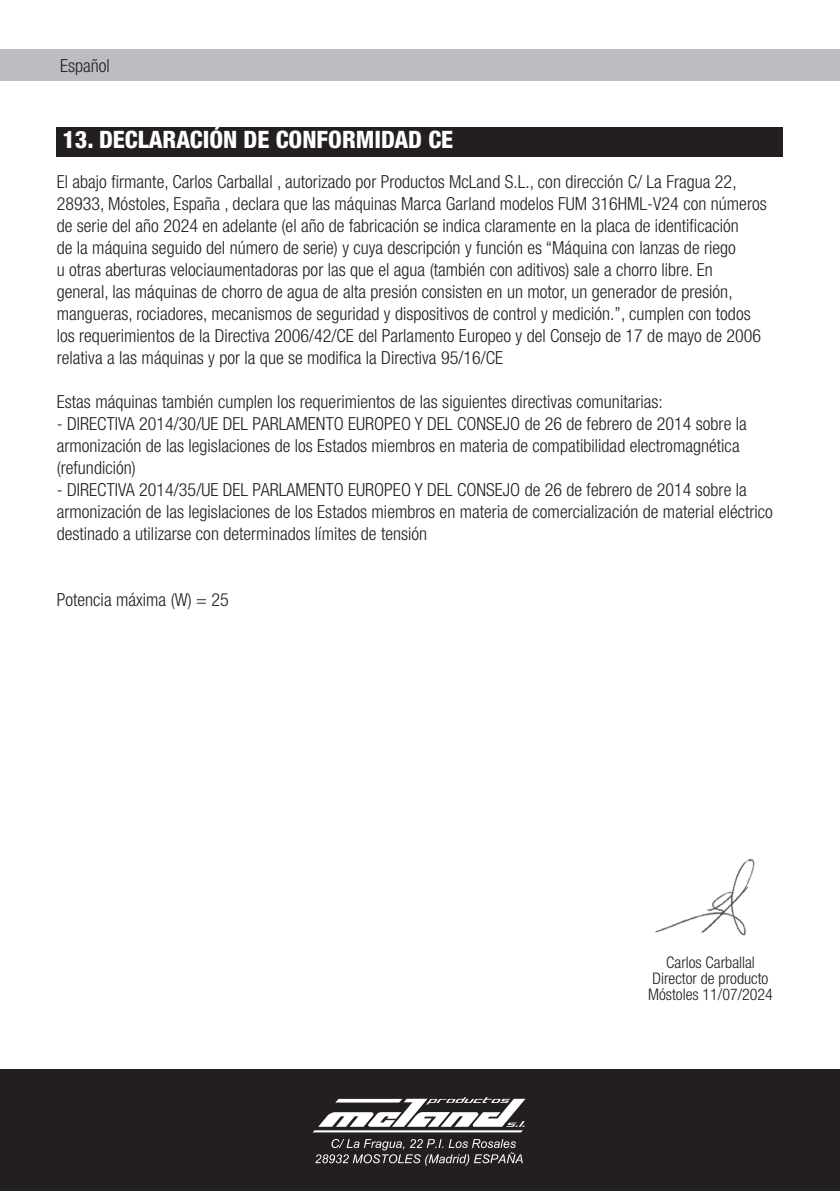
<style>
.page{position:relative;width:840px;height:1191px;background:#fff}
.page>*{position:absolute;margin:0;border:0;box-sizing:border-box;transform-origin:0 0}
.TITULO{font:800 condensed 24px "Helvetica Neue LT Std";color:#fff}
.t1{font:300 condensed 18px/22px "Helvetica Neue LT Std";color:#231f20}
.t2{font:300 condensed 16px "Helvetica Neue LT Std";color:#231f20}
</style>
<div class="page">
<div style="left:0;top:50px;width:839px;height:31px;background:#bcbdc0"></div>
<div style="left:57px;top:127px;width:725px;height:30px;background:#231f20"></div>
<div style="left:0;top:1069px;width:839px;height:122px;background:#231f20"></div>
<svg style="left:313px;top:1097px;width:212px;height:35px"></svg>
<svg style="left:315px;top:1139px;width:207px;height:26px"></svg>
<img style="left:655px;top:858px;width:100px;height:78px">
<p class="t1" style="left:60px;top:54px;width:51px">Español</p>
<p class="TITULO" style="left:62px;top:125px;width:392px">13. DECLARACIÓN DE CONFORMIDAD CE</p>
<p class="t1" style="left:57px;top:170px;width:711px">El abajo firmante, Carlos Carballal , autorizado por Productos McLand S.L., con dirección C/ La Fragua 22, 28933, Móstoles, España , declara que las máquinas Marca Garland modelos FUM 316HML-V24 con números de serie del año 2024 en adelante (el año de fabricación se indica claramente en la placa de identificación<br>de la máquina seguido del número de serie) y cuya descripción y función es “Máquina con lanzas de riego<br>u otras aberturas velociaumentadoras por las que el agua (también con aditivos) sale a chorro libre. En general, las máquinas de chorro de agua de alta presión consisten en un motor, un generador de presión, mangueras, rociadores, mecanismos de seguridad y dispositivos de control y medición.”, cumplen con todos los requerimientos de la Directiva 2006/42/CE del Parlamento Europeo y del Consejo de 17 de mayo de 2006 relativa a las máquinas y por la que se modifica la Directiva 95/16/CE</p>
<p class="t1" style="left:57px;top:390px;width:607px">Estas máquinas también cumplen los requerimientos de las siguientes directivas comunitarias:</p>
<p class="t1" style="left:57px;top:412px;width:691px">- DIRECTIVA 2014/30/UE DEL PARLAMENTO EUROPEO Y DEL CONSEJO de 26 de febrero de 2014 sobre la armonización de las legislaciones de los Estados miembros en materia de compatibilidad electromagnética (refundición)</p>
<p class="t1" style="left:57px;top:478px;width:717px">- DIRECTIVA 2014/35/UE DEL PARLAMENTO EUROPEO Y DEL CONSEJO de 26 de febrero de 2014 sobre la armonización de las legislaciones de los Estados miembros en materia de comercialización de material eléctrico destinado a utilizarse con determinados límites de tensión</p>
<p class="t1" style="left:57px;top:588px;width:173px">Potencia máxima (W) = 25</p>
<p class="t2" style="left:665px;top:952px;width:90px">Carlos Carballal</p>
<p class="t2" style="left:652px;top:968px;width:117px">Director de producto</p>
<p class="t2" style="left:647px;top:984px;width:126px">Móstoles 11/07/2024</p>
</div>
